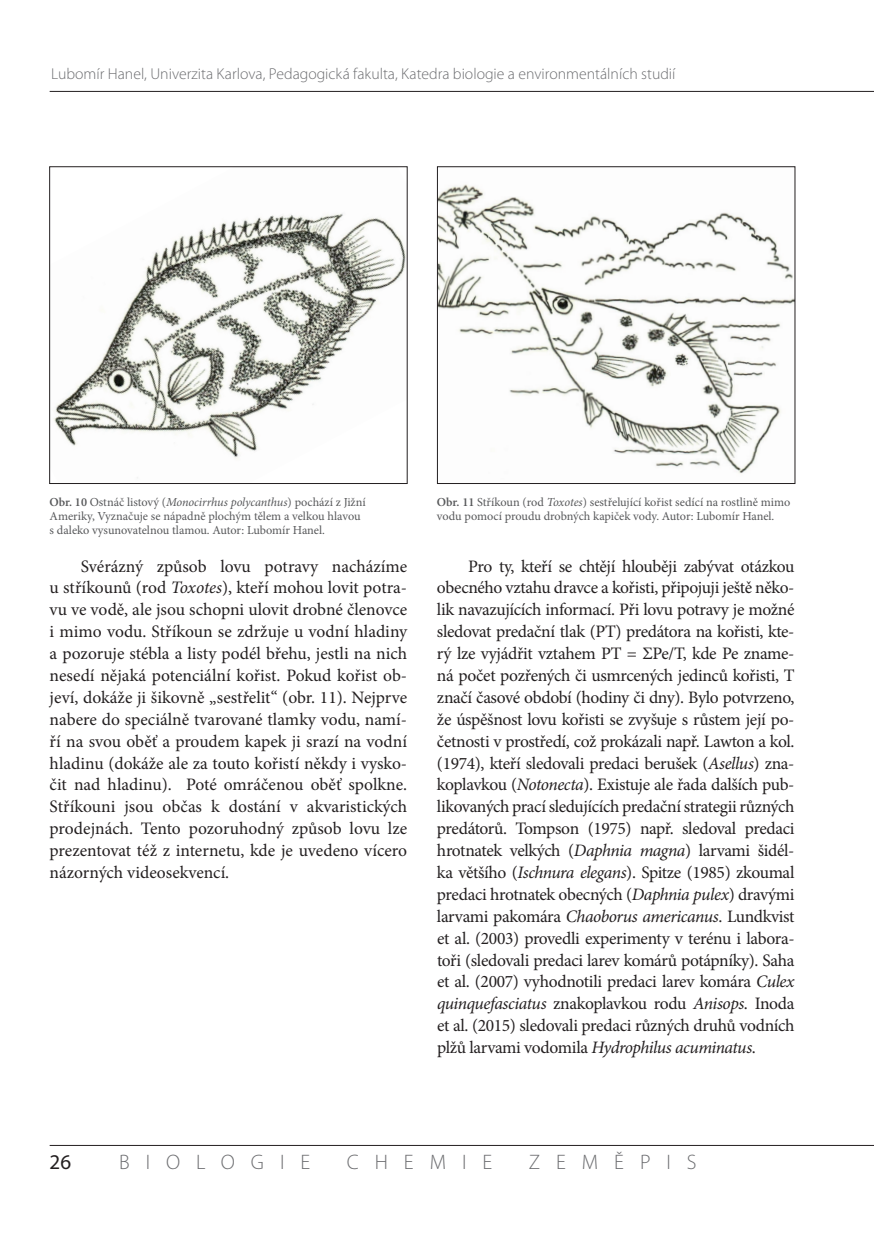
<style>
.page{position:relative;width:874px;height:1241px;background:#fff}
.page>*{position:absolute;margin:0;border:0;box-sizing:border-box;transform-origin:0 0}
.t1{font:300 21px "Myriad Pro";letter-spacing:.76em;color:#6c6d70}
.t2{font:21px "Myriad Pro";color:#231f20}
.t3{font:17.5px/21.9px "Minion Pro";letter-spacing:-.01em;color:#231f20;text-align:justify}
.t4{font:300 15.75px "Myriad Pro";color:#6c6d70}
.t5{font:12.25px/14px "Minion Pro";letter-spacing:-.005em;color:#57585a}
.s1{font-weight:600}
.s2{font-style:italic}
</style>
<div class="page">
<hr style="left:50px;top:1144px;width:823px;height:1px;background:#231f20">
<hr style="left:50px;top:91px;width:823px;height:1px;background:#231f20">
<img style="left:53px;top:213px;width:352px;height:265px">
<div style="left:49px;top:166px;width:358px;height:318px;border:1px solid #231f20"></div>
<img style="left:439px;top:184px;width:354px;height:290px">
<div style="left:437px;top:166px;width:358px;height:318px;border:1px solid #231f20"></div>
<p class="t4" style="left:51px;top:65px;width:625px">Lubomír Hanel, Univerzita Karlova, Pedagogická fakulta, Katedra biologie a environmentálních studií</p>
<p class="t5" style="left:50px;top:495px;width:317px"><span class="s1">Obr. 10</span> Ostnáč listový (<span class="s2">Monocirrhus polycanthus</span>) pochází z Jižní<br>Ameriky, Vyznačuje se nápadně plochým tělem a velkou hlavou s daleko vysunovatelnou tlamou. Autor: Lubomír Hanel.</p>
<p class="t3" style="left:50px;top:555px;width:359px;text-indent:31px">Svérázný způsob lovu potravy nacházíme u stříkounů (rod <span class="s2">Toxotes</span>), kteří mohou lovit potra&shy;vu ve vodě, ale jsou schopni ulovit drobné členovce i mimo vodu. Stříkoun se zdržuje u vodní hladiny a pozoruje stébla a listy podél břehu, jestli na nich nesedí nějaká potenciální kořist. Pokud kořist ob&shy;jeví, dokáže ji šikovně „sestřelit“ (obr. 11). Nejprve nabere do speciálně tvarované tlamky vodu, namí&shy;ří na svou oběť a proudem kapek ji srazí na vodní hladinu (dokáže ale za touto kořistí někdy i vysko&shy;čit nad hladinu). Poté omráčenou oběť spolkne.<br>Stříkouni jsou občas k dostání v akvaristických prodejnách. Tento pozoruhodný způsob lovu lze prezentovat též z internetu, kde je uvedeno vícero názorných videosekvencí.</p>
<p class="t5" style="left:437px;top:495px;width:355px"><span class="s1">Obr. 11</span> Stříkoun (rod <span class="s2">Toxotes</span>) sestřelující kořist sedící na rostlině mimo vodu pomocí proudu drobných kapiček vody. Autor: Lubomír Hanel.</p>
<p class="t3" style="left:437px;top:555px;width:359px;text-indent:31px">Pro ty, kteří se chtějí hlouběji zabývat otázkou obecného vztahu dravce a kořisti, připojuji ještě něko&shy;lik navazujících informací. Při lovu potravy je možné sledovat predační tlak (PT) predátora na kořisti, kte&shy;rý lze vyjádřit vztahem PT = ΣPe/T, kde Pe zname&shy;ná počet pozřených či usmrcených jedinců kořisti, T značí časové období (hodiny či dny). Bylo potvrzeno, že úspěšnost lovu kořisti se zvyšuje s růstem její po&shy;četnosti v prostředí, což prokázali např. Lawton a kol. (1974), kteří sledovali predaci berušek (<span class="s2">Asellus</span>) zna&shy;koplavkou (<span class="s2">Notonecta</span>). Existuje ale řada dalších pub&shy;likovaných prací sledujících predační strategii různých predátorů. Tompson (1975) např. sledoval predaci hrotnatek velkých (<span class="s2">Daphnia magna</span>) larvami šidél&shy;ka většího (<span class="s2">Ischnura elegans</span>). Spitze (1985) zkoumal predaci hrotnatek obecných (<span class="s2">Daphnia pulex</span>) dravými larvami pakomára <span class="s2">Chaoborus americanus</span>. Lundkvist et al. (2003) provedli experimenty v terénu i labora&shy;toři (sledovali predaci larev komárů potápníky). Saha et al. (2007) vyhodnotili predaci larev komára <span class="s2">Culex quinquefasciatus</span> znakoplavkou rodu <span class="s2">Anisops</span>. Inoda et al. (2015) sledovali predaci různých druhů vodních plžů larvami vodomila <span class="s2">Hydrophilus acuminatus</span>.</p>
<p class="t2" style="left:50px;top:1148px;width:23px">26</p>
<p class="t1" style="left:119px;top:1149px;width:192px">BIOLOGIE</p>
<p class="t1" style="left:346px;top:1149px;width:147px">CHEMIE</p>
<p class="t1" style="left:528px;top:1149px;width:169px">ZEMĚPIS</p>
</div>
